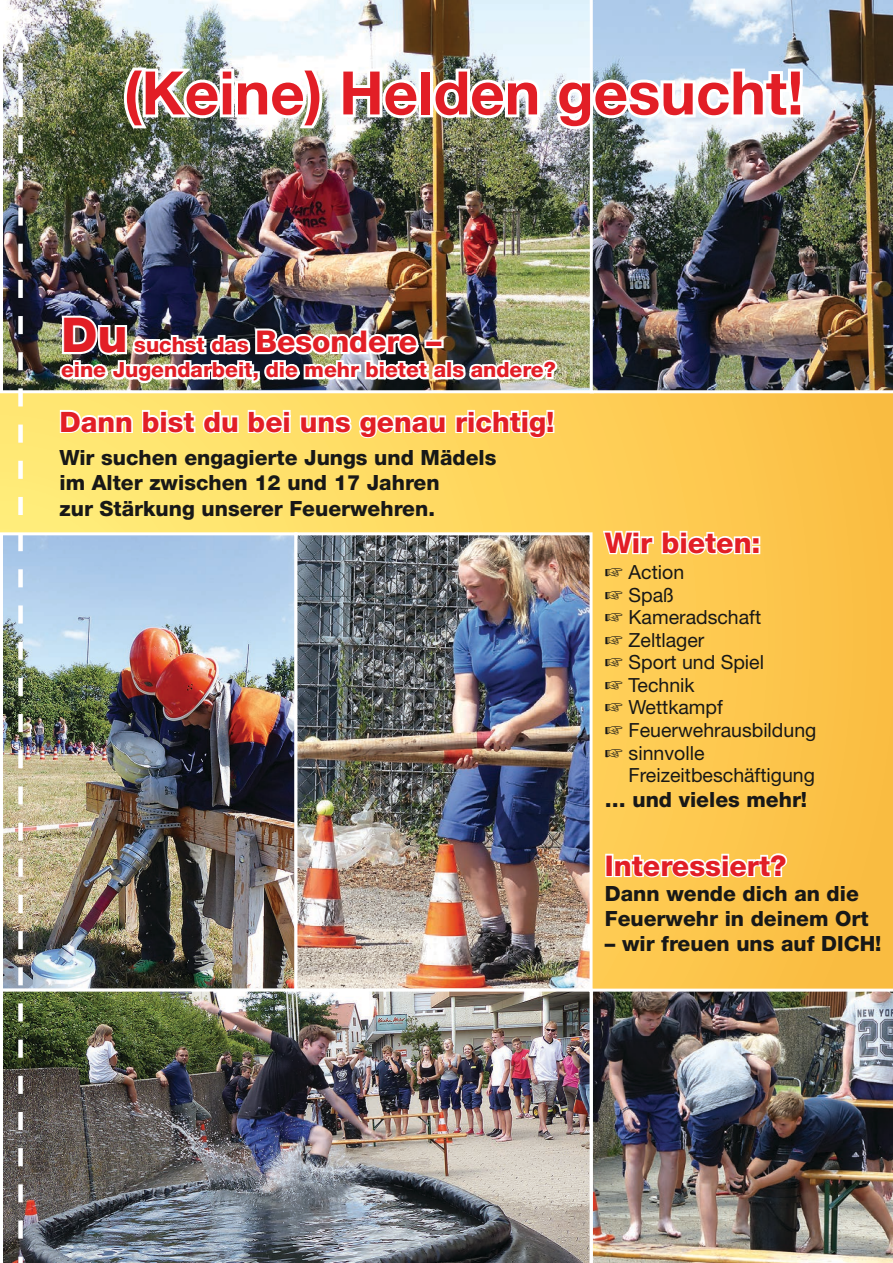
<style>
.page{position:relative;width:893px;height:1263px;background:#fff}
.page>*{position:absolute;margin:0;border:0;box-sizing:border-box;transform-origin:0 0}
.t1{font:700 60px "Helvetica Neue LT Std";color:#e21e26}
.t2{font:800 48px "Helvetica Neue LT Std";color:#e21e26}
.t3{font:800 30px "Helvetica Neue LT Std";color:#e21e26}
.t4{font:800 28.5px "Helvetica Neue LT Std";color:#e21e26}
.t5{font:800 28.2px "Helvetica Neue LT Std";color:#e21e26}
.t6{font:800 21px/25.2px "Helvetica Neue LT Std";color:#181817}
.t7{font:800 21px "Helvetica Neue LT Std";color:#e21e26}
.t8{font:19.5px/22.5px "Helvetica Neue LT Std";color:#181817}
.s1{font-size:21px}
</style>
<div class="page">
<div style="left:0;top:0;width:893px;height:1263px;background:linear-gradient(to right,#ffef7b,#fcbe43)"></div>
<img style="left:0;top:0;width:590px;height:393px">
<img style="left:590px;top:0;width:303px;height:393px">
<img style="left:121px;top:62px;width:204px;height:72px">
<img style="left:337px;top:66px;width:206px;height:55px">
<svg style="left:553px;top:66px;width:253px;height:66px"></svg>
<img style="left:57px;top:313px;width:503px;height:79px">
<svg style="left:58px;top:408px;width:76px;height:27px"></svg>
<svg style="left:140px;top:408px;width:100px;height:27px"></svg>
<svg style="left:246px;top:408px;width:46px;height:27px"></svg>
<svg style="left:298px;top:413px;width:150px;height:27px"></svg>
<svg style="left:454px;top:408px;width:102px;height:32px"></svg>
<svg style="left:601px;top:508px;width:161px;height:71px"></svg>
<div style="left:605px;top:854px;width:8px;height:23px;border:3px solid #fff"></div>
<svg style="left:612px;top:852px;width:177px;height:28px"></svg>
<img style="left:4px;top:536px;width:585px;height:452px">
<div style="left:0;top:532px;width:297px;height:460px;border:3px solid #fff"></div>
<img style="left:593px;top:989px;width:300px;height:274px">
<div style="left:294px;top:532px;width:299px;height:460px;border:3px solid #fff"></div>
<img style="left:0;top:989px;width:593px;height:274px">
<img style="left:18px;top:63px;width:5px;height:1200px">
<svg style="left:9px;top:14px;width:24px;height:39px"></svg>
<h1 class="t1" style="left:124px;top:56px;width:681px">(Keine) Helden gesucht!</h1>
<h2 class="t2" style="left:61px;top:306px;width:68px">Du</h2>
<h3 class="t3" style="left:134px;top:323px;width:309px"><span class="s1">suchst das</span> Besondere –</h3>
<p class="t7" style="left:61px;top:357px;width:496px">eine Jugendarbeit, die mehr bietet als andere?</p>
<h3 class="t5" style="left:60px;top:405px;width:496px">Dann bist du bei uns genau richtig!</h3>
<p class="t6" style="left:60px;top:445px;width:438px">Wir suchen engagierte Jungs und Mädels im Alter zwischen 12 und 17 Jahren<br>zur Stärkung unserer Feuerwehren.</p>
<h3 class="t4" style="left:605px;top:526px;width:157px">Wir bieten:</h3>
<p class="t8" style="left:605px;top:561px;width:213px">☞ Action<br>☞ Spaß<br>☞ Kameradschaft<br>☞ Zeltlager<br>☞ Sport und Spiel<br>☞ Technik<br>☞ Wettkampf<br>☞ Feuerwehrausbildung ☞ sinnvolle</p>
<p class="t8" style="left:629px;top:763px;width:188px">Freizeitbeschäftigung</p>
<p class="t6" style="left:605px;top:787px;width:204px">… und vieles mehr!</p>
<h3 class="t4" style="left:605px;top:848px;width:183px">Interessiert?</h3>
<p class="t6" style="left:605px;top:881px;width:265px">Dann wende dich an die<br>Feuerwehr in deinem Ort</p>
<p class="t6" style="left:605px;top:931px;width:278px">– wir freuen uns auf DICH!</p>
</div>
